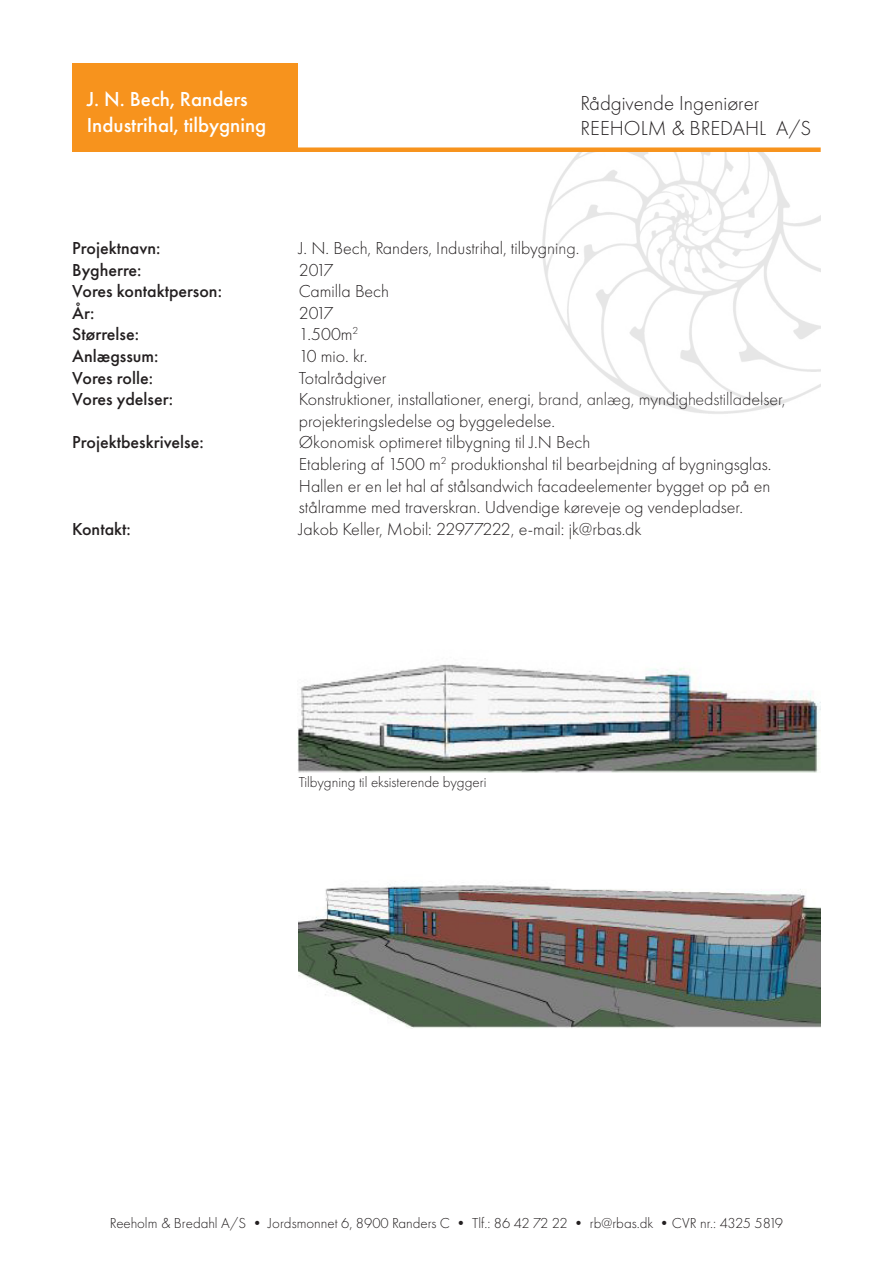
<style>
.page{position:relative;width:893px;height:1263px;background:#fff}
.page>*{position:absolute;margin:0;border:0;box-sizing:border-box;transform-origin:0 0}
.t1{font:300 21px "Futura PT";color:#231f20}
.t2{font:500 21px "Futura PT";color:#fff}
.t3{font:300 18px "Futura PT";color:#231f20}
.t4{font:500 18px/21.6px "Futura PT";color:#231f20}
.t5{font:300 15px "Futura PT";color:#231f20}
</style>
<div class="page">
<img style="left:299px;top:884px;width:522px;height:144px">
<img style="left:298px;top:664px;width:523px;height:108px">
<img style="left:542px;top:152px;width:279px;height:262px">
<div style="left:72px;top:64px;width:226px;height:88px;background:#f7931d"></div>
<div style="left:298px;top:147px;width:523px;height:5px;background:#f7931d"></div>
<p class="t2" style="left:87px;top:87px;width:163px">J. N. Bech, Randers</p>
<p class="t2" style="left:87px;top:112px;width:181px">Industrihal, tilbygning</p>
<p class="t1" style="left:580px;top:91px;width:180px">Rådgivende Ingeniører</p>
<p class="t1" style="left:580px;top:116px;width:232px">REEHOLM &amp; BREDAHL A/S</p>
<p class="t4" style="left:72px;top:237px;width:90px">Projektnavn:</p>
<p class="t4" style="left:72px;top:259px;width:71px">Bygherre:</p>
<p class="t4" style="left:72px;top:280px;width:151px">Vores kontaktperson:<br>År:<br>Størrelse:<br>Anlægssum:</p>
<p class="t4" style="left:72px;top:367px;width:82px">Vores rolle:</p>
<p class="t4" style="left:72px;top:388px;width:102px">Vores ydelser:</p>
<p class="t4" style="left:72px;top:432px;width:133px">Projektbeskrivelse:</p>
<p class="t4" style="left:72px;top:518px;width:60px">Kontakt:</p>
<p class="t3" style="left:299px;top:238px;width:282px">J. N. Bech, Randers, Industrihal, tilbygning.</p>
<p class="t3" style="left:299px;top:259px;width:36px">2017</p>
<p class="t3" style="left:299px;top:281px;width:92px">Camilla Bech</p>
<p class="t3" style="left:299px;top:303px;width:36px">2017</p>
<p class="t3" style="left:299px;top:324px;width:61px">1.500m<sup>2</sup></p>
<p class="t3" style="left:299px;top:346px;width:70px">10 mio. kr.</p>
<p class="t3" style="left:299px;top:367px;width:89px">Totalrådgiver</p>
<p class="t3" style="left:299px;top:389px;width:488px">Konstruktioner, installationer, energi, brand, anlæg, myndighedstilladelser,</p>
<p class="t3" style="left:299px;top:411px;width:258px">projekteringsledelse og byggeledelse.</p>
<p class="t3" style="left:299px;top:432px;width:293px">Økonomisk optimeret tilbygning til J.N Bech</p>
<p class="t3" style="left:299px;top:454px;width:474px">Etablering af 1500 m<sup>2</sup> produktionshal til bearbejdning af bygningsglas.</p>
<p class="t3" style="left:299px;top:475px;width:473px">Hallen er en let hal af stålsandwich facadeelementer bygget op på en</p>
<p class="t3" style="left:299px;top:497px;width:446px">stålramme med traverskran. Udvendige køreveje og vendepladser.</p>
<p class="t3" style="left:299px;top:519px;width:344px">Jakob Keller, Mobil: 22977222, e-mail: jk@rbas.dk</p>
<p class="t5" style="left:299px;top:773px;width:189px">Tilbygning til eksisterende byggeri</p>
<p class="t5" style="left:110px;top:1214px;width:674px">Reeholm &amp; Bredahl A/S • Jordsmonnet 6, 8900 Randers C • Tlf.: 86 42 72 22 • rb@rbas.dk •CVR nr.: 4325 5819</p>
</div>
